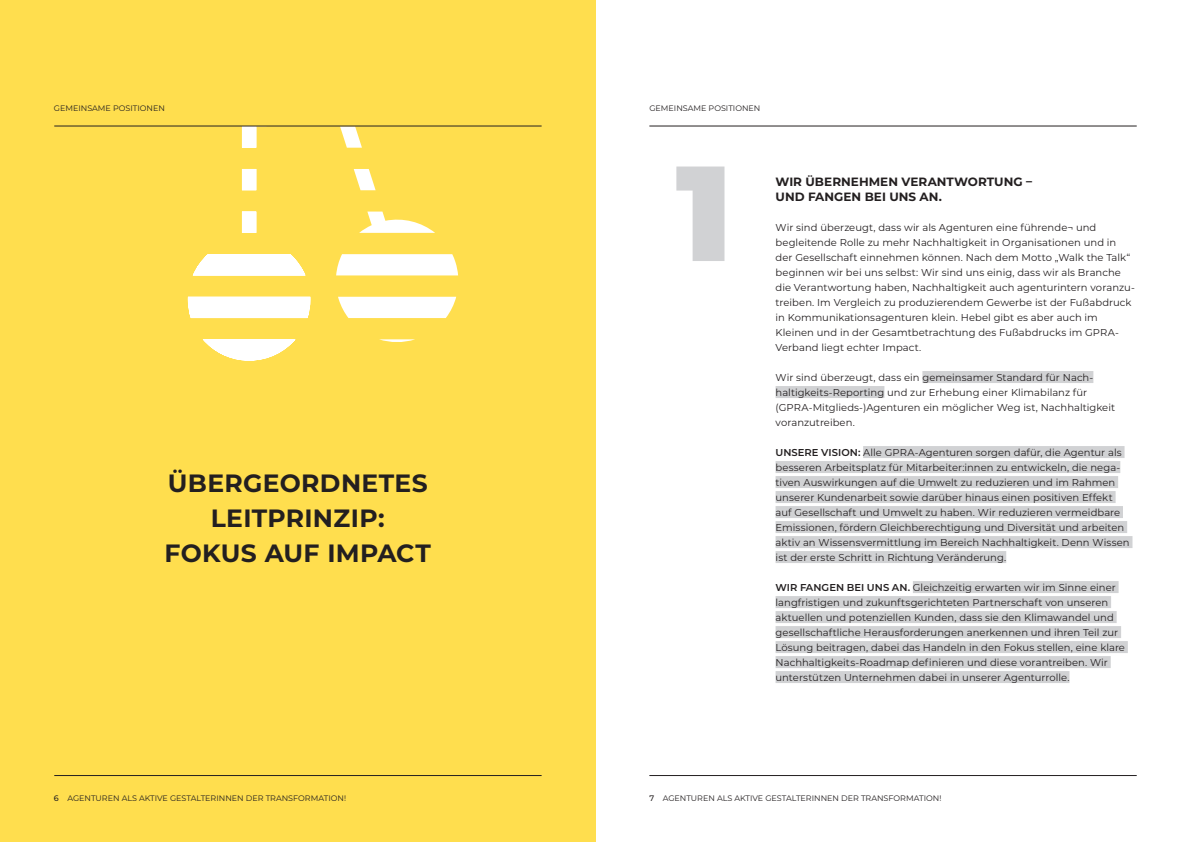
<style>
.page{position:relative;width:1191px;height:842px;background:#fff}
.page>*{position:absolute;margin:0;border:0;box-sizing:border-box;transform-origin:0 0}
.zwischenhead{font:900 135px "Montserrat";color:#d1d2d4}
.sub{font:700 25px/35px "Montserrat";letter-spacing:.015em;color:#231f20;text-align:center}
.zwischenhead-2{font:700 12px/15px "Montserrat";color:#231f20}
.Fließtext{font:10px/15px "Montserrat";letter-spacing:.005em;color:#231f20}
.t1{font:8px "Montserrat";color:#231f20}
.s1{font-weight:600}
.s2{font-weight:500}
</style>
<div class="page">
<div style="left:0;top:0;width:595px;height:842px;background:#ffde4e"></div>
<hr style="left:54px;top:775px;width:487px;height:1px;background:#231f20">
<hr style="left:649px;top:126px;width:487px;height:1px;background:#231f20">
<hr style="left:649px;top:775px;width:487px;height:1px;background:#231f20">
<div style="left:922px;top:371px;width:171px;height:12px;background:#d1d2d4"></div>
<div style="left:775px;top:386px;width:109px;height:12px;background:#d1d2d4"></div>
<div style="left:863px;top:446px;width:261px;height:12px;background:#d1d2d4"></div>
<div style="left:775px;top:461px;width:345px;height:12px;background:#d1d2d4"></div>
<div style="left:775px;top:476px;width:343px;height:12px;background:#d1d2d4"></div>
<div style="left:775px;top:491px;width:340px;height:12px;background:#d1d2d4"></div>
<div style="left:775px;top:506px;width:348px;height:12px;background:#d1d2d4"></div>
<div style="left:775px;top:521px;width:352px;height:12px;background:#d1d2d4"></div>
<div style="left:775px;top:536px;width:357px;height:12px;background:#d1d2d4"></div>
<div style="left:775px;top:551px;width:231px;height:12px;background:#d1d2d4"></div>
<div style="left:913px;top:581px;width:205px;height:12px;background:#d1d2d4"></div>
<div style="left:775px;top:596px;width:336px;height:12px;background:#d1d2d4"></div>
<div style="left:775px;top:611px;width:341px;height:12px;background:#d1d2d4"></div>
<div style="left:775px;top:626px;width:346px;height:12px;background:#d1d2d4"></div>
<div style="left:775px;top:641px;width:352px;height:12px;background:#d1d2d4"></div>
<div style="left:775px;top:656px;width:335px;height:12px;background:#d1d2d4"></div>
<div style="left:775px;top:671px;width:294px;height:12px;background:#d1d2d4"></div>
<svg style="left:188px;top:127px;width:270px;height:234px"></svg>
<hr style="left:54px;top:126px;width:487px;height:1px;background:#231f20">
<p class="t1" style="left:54px;top:103px;width:113px">GEMEINSAME POSITIONEN</p>
<p class="t1" style="left:649px;top:103px;width:113px">GEMEINSAME POSITIONEN</p>
<p class="sub" style="left:165px;top:465px;width:268px">ÜBERGEORDNETES<br>LEITPRINZIP:<br>FOKUS AUF IMPACT</p>
<p class="zwischenhead" style="left:675px;top:112px;width:58px">1</p>
<p class="zwischenhead-2" style="left:775px;top:174px;width:258px">WIR ÜBERNEHMEN VERANTWORTUNG –<br>UND FANGEN BEI UNS AN.</p>
<p class="Fließtext" style="left:775px;top:220px;width:361px">Wir sind überzeugt, dass wir als Agenturen eine führende¬ und begleitende Rolle zu mehr Nachhaltigkeit in Organisationen und in der Gesellschaft einnehmen können. Nach dem Motto „Walk the Talk“ beginnen wir bei uns selbst: Wir sind uns einig, dass wir als Branche die Verantwortung haben, Nachhaltigkeit auch agenturintern voranzu&shy;treiben. Im Vergleich zu produzierendem Gewerbe ist der Fußabdruck in Kommunikationsagenturen klein. Hebel gibt es aber auch im Kleinen und in der Gesamtbetrachtung des Fußabdrucks im GPRA-Verband liegt echter Impact.</p>
<p class="Fließtext" style="left:775px;top:370px;width:341px">Wir sind überzeugt, dass ein gemeinsamer Standard für Nach&shy;haltigkeits-Reporting und zur Erhebung einer Klimabilanz für (GPRA-Mitglieds-)Agenturen ein möglicher Weg ist, Nachhaltigkeit voranzutreiben.</p>
<p class="Fließtext" style="left:775px;top:445px;width:355px"><span class="s1">UNSERE VISION:</span> Alle GPRA-Agenturen sorgen dafür, die Agentur als besseren Arbeitsplatz für Mitarbeiter:innen zu entwickeln, die nega&shy;tiven Auswirkungen auf die Umwelt zu reduzieren und im Rahmen unserer Kundenarbeit sowie darüber hinaus einen positiven Effekt auf Gesellschaft und Umwelt zu haben. Wir reduzieren vermeidbare Emissionen, fördern Gleichberechtigung und Diversität und arbeiten aktiv an Wissensvermittlung im Bereich Nachhaltigkeit. Denn Wissen ist der erste Schritt in Richtung Veränderung.</p>
<p class="Fließtext" style="left:775px;top:580px;width:351px"><span class="s1">WIR FANGEN BEI UNS AN.</span> Gleichzeitig erwarten wir im Sinne einer langfristigen und zukunftsgerichteten Partnerschaft von unseren aktuellen und potenziellen Kunden, dass sie den Klimawandel und gesellschaftliche Herausforderungen anerkennen und ihren Teil zur Lösung beitragen, dabei das Handeln in den Fokus stellen, eine klare Nachhaltigkeits-Roadmap definieren und diese vorantreiben. Wir unterstützen Unternehmen dabei in unserer Agenturrolle.</p>
<p class="t1" style="left:54px;top:793px;width:294px"><span class="s2">6</span> AGENTUREN ALS AKTIVE GESTALTERINNEN DER TRANSFORMATION!</p>
<p class="t1" style="left:649px;top:793px;width:293px"><span class="s2">7</span> AGENTUREN ALS AKTIVE GESTALTERINNEN DER TRANSFORMATION!</p>
</div>
